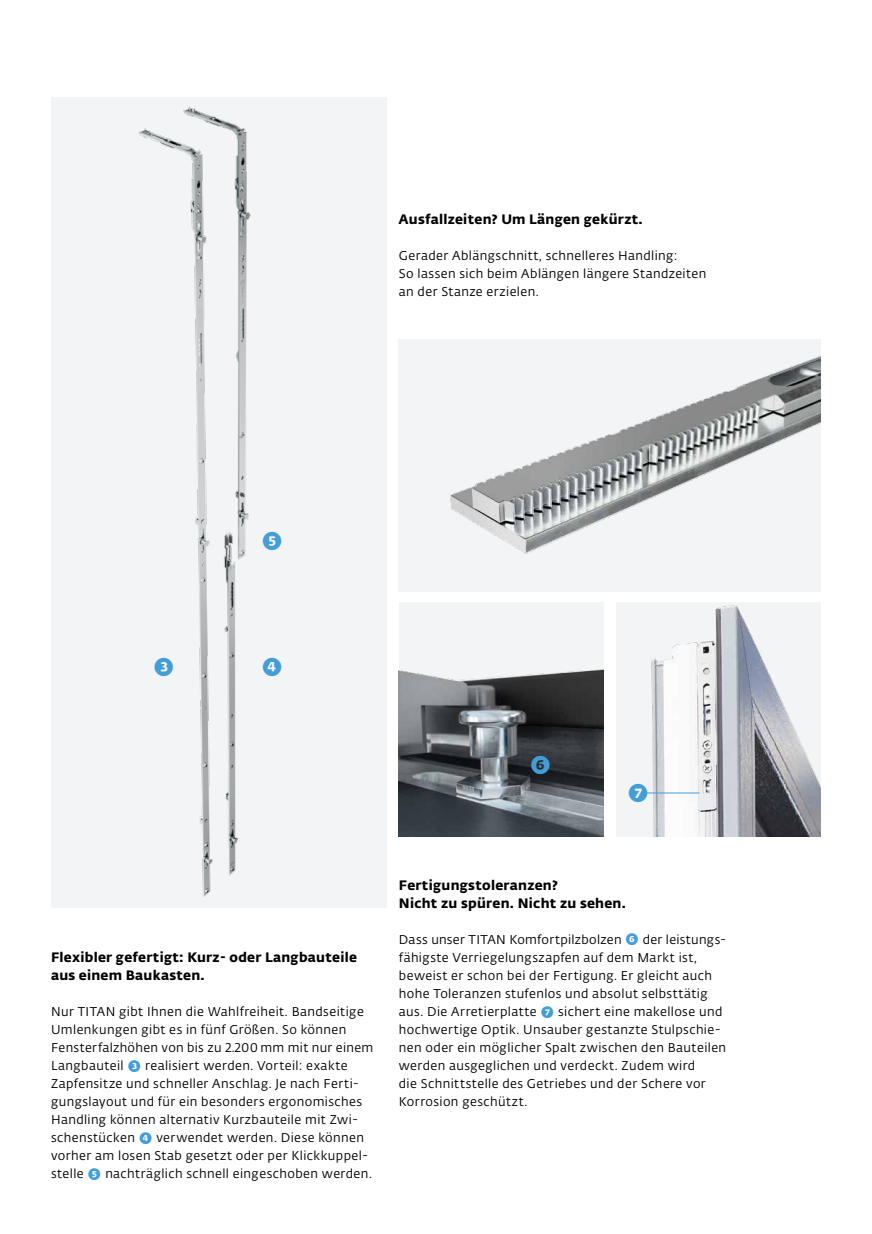
<style>
.page{position:relative;width:872px;height:1234px;background:#fff}
.page>*{position:absolute;margin:0;border:0;box-sizing:border-box;transform-origin:0 0}
.t1{font:500 25.5px "Fedra Sans Alt Pro";color:#439dd7}
.t2{font:700 13.5px/18px "Fedra Sans Alt Pro";letter-spacing:.02em;color:#000}
.t3{font:12.6px/18px "Fedra Sans Alt Pro";letter-spacing:.03em;color:#000}
.s1{font-weight:500;font-size:16.5px;color:#439dd7}
</style>
<div class="page">
<div style="left:51px;top:98px;width:335px;height:810px;background:#f2f4f5"></div>
<img style="left:138px;top:106px;width:113px;height:791px">
<img style="left:399px;top:339px;width:422px;height:252px">
<div style="left:399px;top:602px;width:204px;height:234px;background:#f2f4f5"></div>
<img style="left:399px;top:669px;width:204px;height:167px">
<img style="left:616px;top:602px;width:205px;height:234px">
<hr style="left:646px;top:792px;width:53px;height:1px;background:#439dd7">
<p class="t2" style="left:399px;top:209px;width:245px">Ausfallzeiten? Um Längen gekürzt.</p>
<p class="t3" style="left:399px;top:246px;width:309px">Gerader Ablängschnitt, schnelleres Handling:<br>So lassen sich beim Ablängen längere Standzeiten an der Stanze erzielen.</p>
<h1 class="t1" style="left:261px;top:521px;width:23px">➎</h1>
<h1 class="t1" style="left:153px;top:647px;width:23px">➌</h1>
<h1 class="t1" style="left:261px;top:647px;width:23px">➍</h1>
<h1 class="t1" style="left:530px;top:745px;width:23px">➏</h1>
<h1 class="t1" style="left:627px;top:773px;width:23px">➐</h1>
<p class="t2" style="left:51px;top:946px;width:307px">Flexibler gefertigt: Kurz- oder Langbauteile aus einem Baukasten.</p>
<p class="t3" style="left:51px;top:1001px;width:324px">Nur TITAN gibt Ihnen die Wahlfreiheit. Bandseitige Umlenkungen gibt es in fünf Größen. So können Fensterfalzhöhen von bis zu 2.200 mm mit nur einem Langbauteil <span class="s1">➌</span> realisiert werden. Vorteil: exakte Zapfensitze und schneller Anschlag. Je nach Ferti&shy;gungslayout und für ein besonders ergonomisches Handling können alternativ Kurzbauteile mit Zwi&shy;schenstücken <span class="s1">➍</span> verwendet werden. Diese können vorher am losen Stab gesetzt oder per Klickkuppel&shy;stelle <span class="s1">➎</span> nachträglich schnell eingeschoben werden.</p>
<p class="t2" style="left:399px;top:874px;width:228px">Fertigungstoleranzen?<br>Nicht zu spüren. Nicht zu sehen.</p>
<p class="t3" style="left:399px;top:929px;width:329px">Dass unser TITAN Komfortpilzbolzen <span class="s1">➏</span> der leistungs&shy;fähigste Verriegelungszapfen auf dem Markt ist, beweist er schon bei der Fertigung. Er gleicht auch hohe Toleranzen stufenlos und absolut selbsttätig aus. Die Arretierplatte <span class="s1">➐</span> sichert eine makellose und hochwertige Optik. Unsauber gestanzte Stulpschie&shy;nen oder ein möglicher Spalt zwischen den Bauteilen werden ausgeglichen und verdeckt. Zudem wird<br>die Schnittstelle des Getriebes und der Schere vor Korrosion geschützt.</p>
</div>
